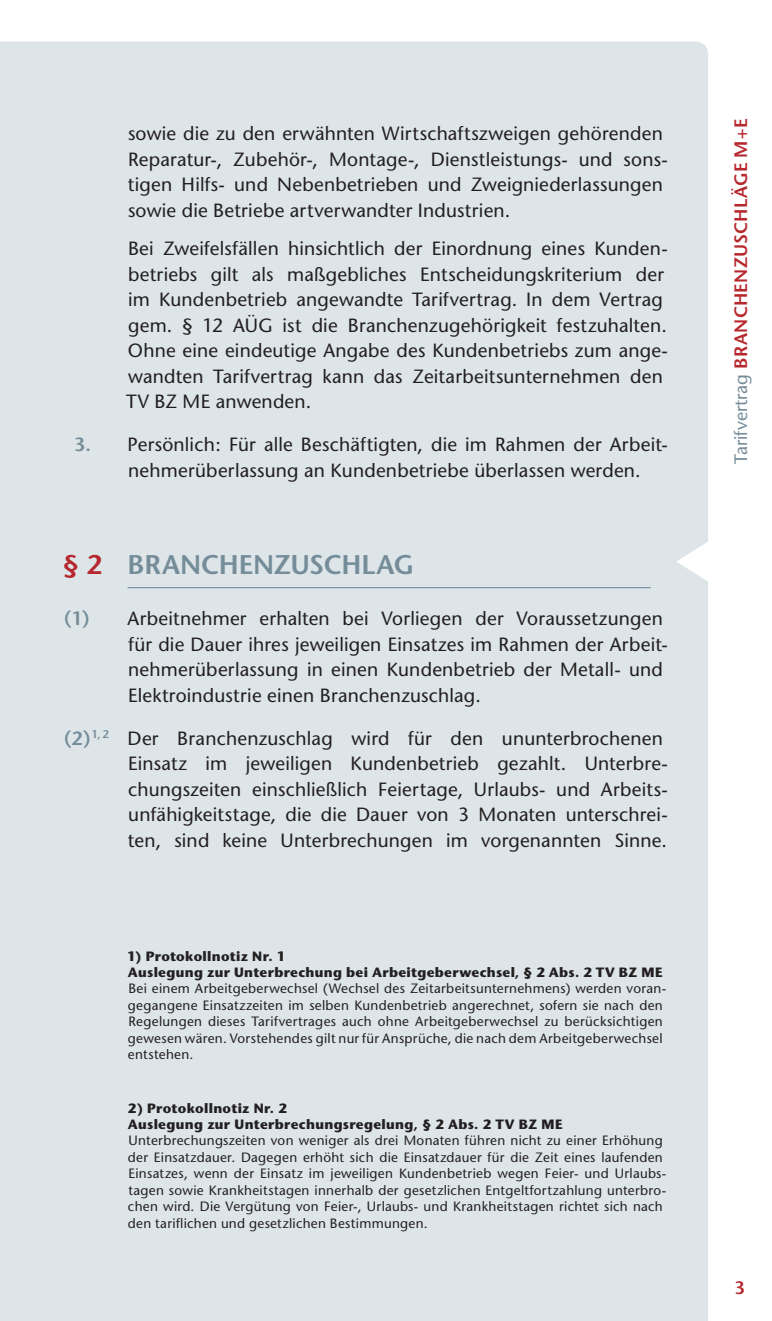
<style>
.page{position:relative;width:772px;height:1321px;background:#fff}
.page>*{position:absolute;margin:0;border:0;box-sizing:border-box;transform-origin:0 0}
.t1{font:600 27px "Stone Sans";color:#758c99}
.t2{font:19.12px/25.4px "Stone Sans";letter-spacing:.01em;color:#231f20}
.t3{font:600 18px "Stone Sans";letter-spacing:.015em;color:#b7282e}
.t4{font:13.5px/16.4px "Stone Sans";letter-spacing:.02em;color:#231f20}
.t5{font:700 13.5px/15.8px "Stone Sans";letter-spacing:.025em;color:#231f20}
.s1{font-weight:600;color:#758c99}
.s2{color:#b7282e}
.s3{font-weight:400;color:#758c99}
</style>
<div class="page">
<div style="left:0;top:41px;width:708px;height:1279px;background:#dde5e9"></div>
<hr style="left:128px;top:587px;width:523px;height:1px;background:#758c99">
<svg style="left:676px;top:539px;width:32px;height:44px"></svg>
<p class="t2" style="left:128px;top:121px;width:541px">sowie die zu den erwähnten Wirtschaftszweigen gehörenden Reparatur-, Zubehör-, Montage-, Dienstleistungs- und sons&shy;tigen Hilfs- und Nebenbetrieben und Zweigniederlassungen sowie die Betriebe artverwandter Industrien.</p>
<p class="t2" style="left:126px;top:236px;width:543px">Bei Zweifelsfällen hinsichtlich der Einordnung eines Kunden&shy;betriebs gilt als maßgebliches Entscheidungskriterium der im Kundenbetrieb angewandte Tarifvertrag. In dem Vertrag gem. § 12 AÜG ist die Branchenzugehörigkeit festzuhalten.<br>Ohne eine eindeutige Angabe des Kundenbetriebs zum ange&shy;wandten Tarifvertrag kann das Zeitarbeitsunternehmen den TV BZ ME anwenden.</p>
<p class="t2" style="left:128px;top:431px;width:541px;text-indent:-54px"><span class="s1">3.</span> Persönlich: Für alle Beschäftigten, die im Rahmen der Arbeit&shy;nehmerüberlassung an Kundenbetriebe überlassen werden.</p>
<h1 class="t1" style="left:63px;top:548px;width:136px"><span class="s2">§ 2</span> BRANCH</h1>
<h1 class="t1" style="left:239px;top:548px;width:33px">ENZUSCHL</h1>
<h1 class="t1" style="left:376px;top:548px;width:36px">AG</h1>
<p class="t2" style="left:128px;top:606px;width:541px;text-indent:-64px"><span class="s1">(1)</span> Arbeitnehmer erhalten bei Vorliegen der Voraussetzungen für die Dauer ihres jeweiligen Einsatzes im Rahmen der Arbeit&shy;nehmerüberlassung in einen Kundenbetrieb der Metall- und Elektroindustrie einen Branchenzuschlag.</p>
<p class="t2" style="left:128px;top:725px;width:541px;text-indent:-64px"><span class="s1">(2)</span><sup>1,</sup> <sup>2</sup> Der Branchenzuschlag wird für den ununterbrochenen Einsatz im jeweiligen Kundenbetrieb gezahlt. Unterbre&shy;chungszeiten einschließlich Feiertage, Urlaubs- und Arbeits&shy;unfähigkeitstage, die die Dauer von 3 Monaten unterschrei&shy;ten, sind keine Unterbrechungen im vorgenannten Sinne.</p>
<p class="t5" style="left:127px;top:948px;width:537px">1) Protokollnotiz Nr. 1<br>Auslegung zur Unterbrechung bei Arbeitgeberwechsel, § 2 Abs. 2 TV BZ ME</p>
<p class="t4" style="left:128px;top:980px;width:540px">Bei einem Arbeitgeberwechsel (Wechsel des Zeitarbeitsunternehmens) werden voran&shy;gegangene Einsatzzeiten im selben Kundenbetrieb angerechnet, sofern sie nach den Regelungen dieses Tarifvertrages auch ohne Arbeitgeberwechsel zu berücksichtigen gewesen wären. Vorstehendes gilt nur für Ansprüche, die nach dem Arbeitgeberwechsel entstehen.</p>
<p class="t5" style="left:128px;top:1100px;width:436px">2) Protokollnotiz Nr. 2<br>Auslegung zur Unterbrechungsregelung, § 2 Abs. 2 TV BZ ME</p>
<p class="t4" style="left:128px;top:1131px;width:540px">Unterbrechungszeiten von weniger als drei Monaten führen nicht zu einer Erhöhung der Einsatzdauer. Dagegen erhöht sich die Einsatzdauer für die Zeit eines laufenden Einsatzes, wenn der Einsatz im jeweiligen Kundenbetrieb wegen Feier- und Urlaubs&shy;tagen sowie Krankheitstagen innerhalb der gesetzlichen Entgeltfortzahlung unterbro&shy;chen wird. Die Vergütung von Feier-, Urlaubs- und Krankheitstagen richtet sich nach den tariflichen und gesetzlichen Bestimmungen.</p>
<p class="t3" style="left:730px;top:464px;width:345px;rotate:-90deg"><span class="s3">Tarifvertrag</span> BRANCH ENZUSCHLÄGE M+E</p>
<p class="t3" style="left:735px;top:1276px;width:12px">3</p>
</div>
